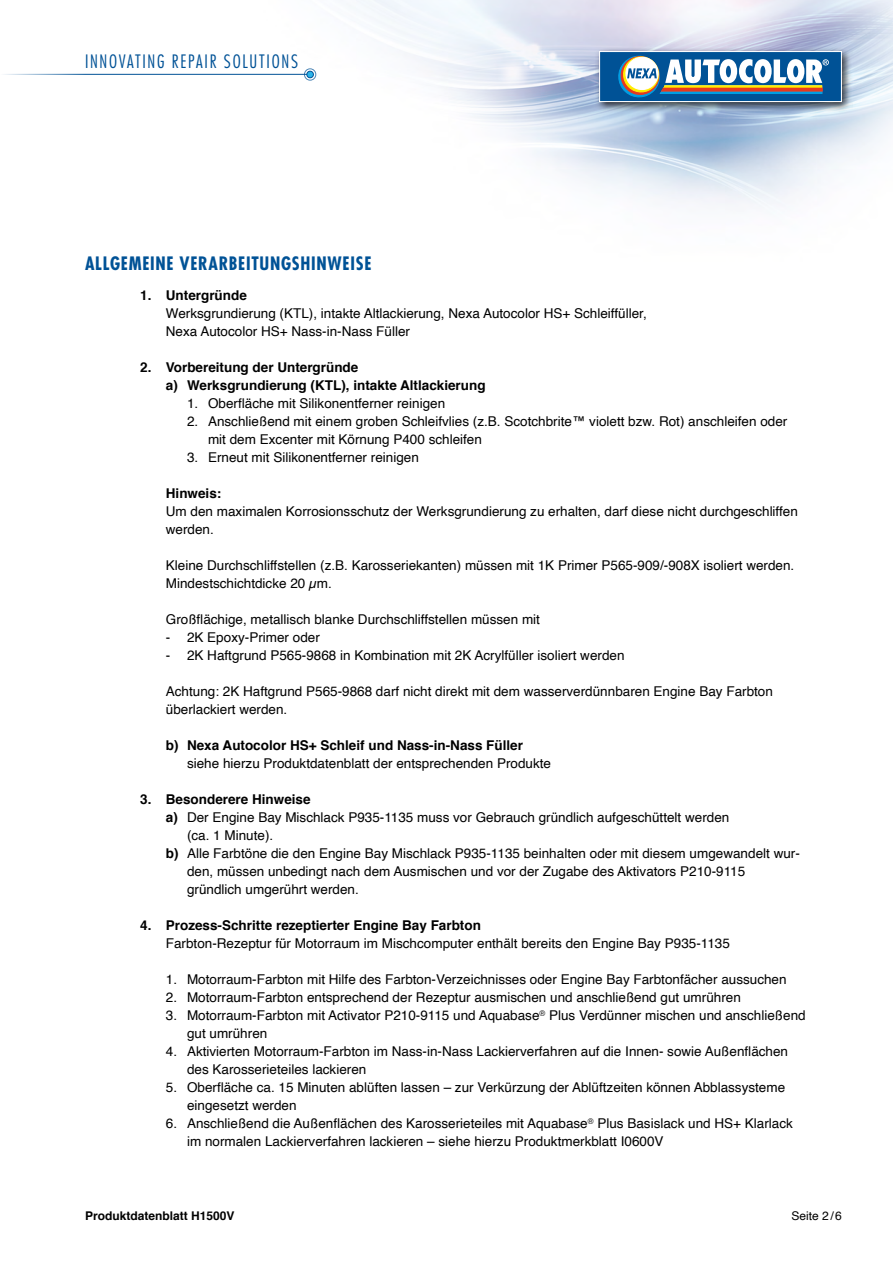
<style>
.page{position:relative;width:893px;height:1263px;background:#fff}
.page>*{position:absolute;margin:0;border:0;box-sizing:border-box;transform-origin:0 0}
.t1{font:700 condensed 18px "Futura LT";letter-spacing:.04em;color:#005296}
.t2{font:300 condensed 18px "Futura LT";letter-spacing:.095em;color:#005296}
.t3{font:13.5px/18px "Helvetica";color:#000}
.t4{font:700 13.5px/18px "Helvetica";color:#000}
.t5{font:700 12px "Helvetica";color:#000}
.t6{font:12px "Helvetica";color:#000}
.s1{font-weight:700}
</style>
<div class="page">
<img style="left:22px;top:0;width:871px;height:207px">
<div style="left:595px;top:47px;width:257px;height:65px;background:#000;opacity:.75"></div>
<div style="left:600px;top:52px;width:241px;height:50px;background:#005296"></div>
<div style="left:599px;top:51px;width:243px;height:51px;border:1px solid #fff"></div>
<svg style="left:618px;top:55px;width:211px;height:43px"></svg>
<hr style="left:0;top:74px;width:310px;height:1px;background:#005296">
<div style="left:307px;top:71px;width:6px;height:7px;background:#2cb4e9;border-radius:50%"></div>
<div style="left:307px;top:71px;width:7px;height:7px;border:1px solid #005296;border-radius:50%"></div>
<div style="left:304px;top:69px;width:12px;height:11px;border:1px solid #005296;border-radius:50%"></div>
<h1 class="t2" style="left:85px;top:51px;width:214px">INNOVATING REPAIR SOLUTIONS</h1>
<h1 class="t1" style="left:85px;top:252px;width:288px">ALLGEMEINE VERARBEITUNGSHINWEISE</h1>
<p class="t4" style="left:140px;top:287px;width:108px">1. Untergründe</p>
<p class="t3" style="left:166px;top:305px;width:482px">Werksgrundierung (KTL), intakte Altlackierung, Nexa Autocolor HS+ Schleiffüller,<br>Nexa Autocolor HS+ Nass-in-Nass Füller</p>
<p class="t4" style="left:166px;top:359px;width:321px;text-indent:-26px">2. Vorbereitung der Untergründe<br>a) Werksgrundierung (KTL), intakte Altlackierung</p>
<p class="t3" style="left:187px;top:395px;width:260px">1. Oberfläche mit Silikonentferner reinigen</p>
<p class="t3" style="left:208px;top:413px;width:581px;text-indent:-21px">2. Anschließend mit einem groben Schleifvlies (z.B. Scotchbrite™ violett bzw. Rot) anschleifen oder mit dem Excenter mit Körnung P400 schleifen</p>
<p class="t3" style="left:187px;top:449px;width:233px">3. Erneut mit Silikonentferner reinigen</p>
<p class="t4" style="left:166px;top:485px;width:57px">Hinweis:</p>
<p class="t3" style="left:166px;top:503px;width:634px">Um den maximalen Korrosionsschutz der Werksgrundierung zu erhalten, darf diese nicht durchgeschliffen werden.</p>
<p class="t3" style="left:166px;top:557px;width:630px">Kleine Durchschliffstellen (z.B. Karosseriekanten) müssen mit 1K Primer P565-909/-908X isoliert werden.<br>Mindestschichtdicke 20 µm.</p>
<p class="t3" style="left:166px;top:611px;width:376px">Großflächige, metallisch blanke Durchschliffstellen müssen mit</p>
<p class="t3" style="left:166px;top:629px;width:155px">- 2K Epoxy-Primer oder</p>
<p class="t3" style="left:166px;top:647px;width:460px">- 2K Haftgrund P565-9868 in Kombination mit 2K Acrylfüller isoliert werden</p>
<p class="t3" style="left:166px;top:683px;width:609px">Achtung: 2K Haftgrund P565-9868 darf nicht direkt mit dem wasserverdünnbaren Engine Bay Farbton überlackiert werden.</p>
<p class="t4" style="left:166px;top:737px;width:359px">b) Nexa Autocolor HS+ Schleif und Nass-in-Nass Füller</p>
<p class="t3" style="left:187px;top:755px;width:365px">siehe hierzu Produktdatenblatt der entsprechenden Produkte</p>
<p class="t4" style="left:140px;top:791px;width:172px">3. Besonderere Hinweise</p>
<p class="t3" style="left:166px;top:809px;width:565px"><span class="s1">a)</span> Der Engine Bay Mischlack P935-1135 muss vor Gebrauch gründlich aufgeschüttelt werden</p>
<p class="t3" style="left:187px;top:827px;width:88px">(ca. 1 Minute).</p>
<p class="t3" style="left:166px;top:845px;width:636px"><span class="s1">b)</span> Alle Farbtöne die den Engine Bay Mischlack P935-1135 beinhalten oder mit diesem umgewandelt wur-</p>
<p class="t3" style="left:187px;top:863px;width:560px">den, müssen unbedingt nach dem Ausmischen und vor der Zugabe des Aktivators P210-9115</p>
<p class="t3" style="left:187px;top:881px;width:173px">gründlich umgerührt werden.</p>
<p class="t4" style="left:140px;top:917px;width:342px">4. Prozess-Schritte rezeptierter Engine Bay Farbton</p>
<p class="t3" style="left:166px;top:935px;width:566px">Farbton-Rezeptur für Motorraum im Mischcomputer enthält bereits den Engine Bay P935-1135</p>
<p class="t3" style="left:166px;top:971px;width:622px">1. Motorraum-Farbton mit Hilfe des Farbton-Verzeichnisses oder Engine Bay Farbtonfächer aussuchen</p>
<p class="t3" style="left:166px;top:989px;width:576px">2. Motorraum-Farbton entsprechend der Rezeptur ausmischen und anschließend gut umrühren</p>
<p class="t3" style="left:187px;top:1007px;width:620px;text-indent:-21px">3. Motorraum-Farbton mit Activator P210-9115 und Aquabase<sup>®</sup> Plus Verdünner mischen und anschließend gut umrühren</p>
<p class="t3" style="left:187px;top:1043px;width:603px;text-indent:-21px">4. Aktivierten Motorraum-Farbton im Nass-in-Nass Lackierverfahren auf die Innen- sowie Außenflächen des Karosserieteiles lackieren</p>
<p class="t3" style="left:187px;top:1079px;width:600px;text-indent:-21px">5. Oberfläche ca. 15 Minuten ablüften lassen – zur Verkürzung der Ablüftzeiten können Abblassysteme eingesetzt werden</p>
<p class="t3" style="left:187px;top:1115px;width:607px;text-indent:-21px">6. Anschließend die Außenflächen des Karosserieteiles mit Aquabase<sup>®</sup> Plus Basislack und HS+ Klarlack im normalen Lackierverfahren lackieren – siehe hierzu Produktmerkblatt I0600V</p>
<p class="t5" style="left:85px;top:1206px;width:151px">Produktdatenblatt H1500V</p>
<p class="t6" style="left:792px;top:1207px;width:52px">Seite 2/6</p>
</div>
